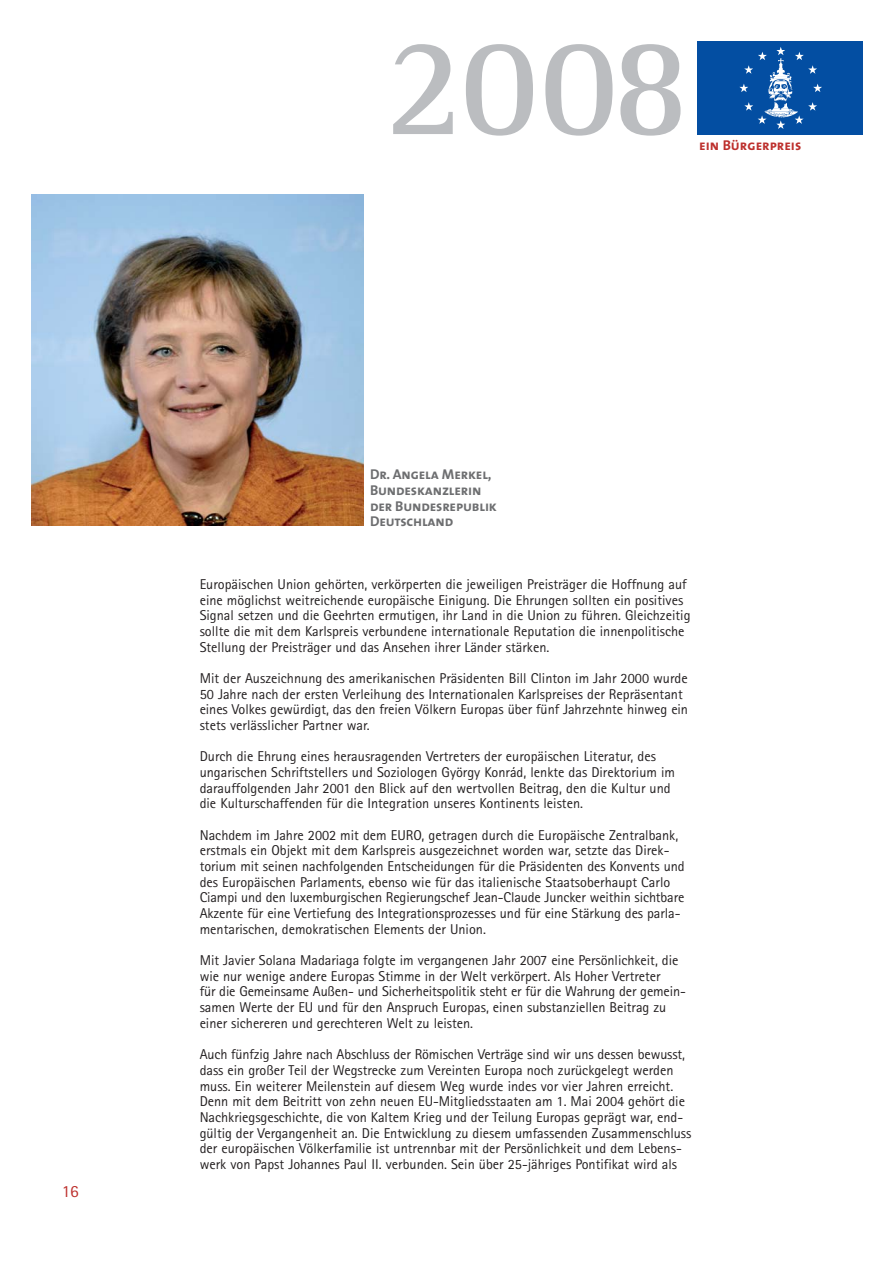
<style>
.page{position:relative;width:893px;height:1263px;background:#fff}
.page>*{position:absolute;margin:0;border:0;box-sizing:border-box;transform-origin:0 0}
.t1{font:700 142.95px "Rotis Semi Serif";color:#bbbdc0}
.t2{font:17.1px "Rotis Sans Serif";color:#bd302d}
.t3{font:14.25px/15.6px "Rotis Sans Serif";color:#231f20}
.t4{font:14.25px/15.8px "The Mix Bold Caps";letter-spacing:-.01em;color:#6d6e70}
.t5{font:14.25px "The Mix Bold Caps";color:#bd302d}
</style>
<div class="page">
<img style="left:31px;top:194px;width:333px;height:332px">
<div style="left:697px;top:41px;width:165px;height:93px;background:#034ea2"></div>
<svg style="left:739px;top:47px;width:83px;height:82px"></svg>
<h1 class="t1" style="left:384px;top:34px;width:308px">2008</h1>
<p class="t5" style="left:699px;top:137px;width:104px">ein Bürgerpreis</p>
<p class="t2" style="left:62px;top:1185px;width:19px">16</p>
<p class="t4" style="left:370px;top:466px;width:128px">Dr. Angela Merkel,<br>Bundeskanzlerin der Bundesrepublik<br>Deutschland</p>
<p class="t3" style="left:200px;top:578px;width:492px">Europäischen Union gehörten, verkörperten die jeweiligen Preisträger die Hoffnung auf eine möglichst weitreichende europäische Einigung. Die Ehrungen sollten ein positives Signal setzen und die Geehrten ermutigen, ihr Land in die Union zu führen. Gleichzeitig sollte die mit dem Karlspreis verbundene internationale Reputation die innenpolitische Stellung der Preisträger und das Ansehen ihrer Länder stärken.</p>
<p class="t3" style="left:200px;top:672px;width:490px">Mit der Auszeichnung des amerikanischen Präsidenten Bill Clinton im Jahr 2000 wurde 50 Jahre nach der ersten Verleihung des Internationalen Karlspreises der Repräsentant eines Volkes gewürdigt, das den freien Völkern Europas über fünf Jahrzehnte hinweg ein stets verlässlicher Partner war.</p>
<p class="t3" style="left:200px;top:750px;width:477px">Durch die Ehrung eines herausragenden Vertreters der europäischen Literatur, des ungarischen Schriftstellers und Soziologen György Konrád, lenkte das Direktorium im darauffolgenden Jahr 2001 den Blick auf den wertvollen Beitrag, den die Kultur und die Kulturschaffenden für die Integration unseres Kontinents leisten.</p>
<p class="t3" style="left:200px;top:828px;width:486px">Nachdem im Jahre 2002 mit dem EURO, getragen durch die Europäische Zentralbank, erstmals ein Objekt mit dem Karlspreis ausgezeichnet worden war, setzte das Direk&shy;torium mit seinen nachfolgenden Entscheidungen für die Präsidenten des Konvents und des Europäischen Parlaments, ebenso wie für das italienische Staatsoberhaupt Carlo Ciampi und den luxemburgischen Regierungschef Jean-Claude Juncker weithin sichtbare Akzente für eine Vertiefung des Integrationsprozesses und für eine Stärkung des parla&shy;mentarischen, demokratischen Elements der Union.</p>
<p class="t3" style="left:200px;top:954px;width:487px">Mit Javier Solana Madariaga folgte im vergangenen Jahr 2007 eine Persönlichkeit, die wie nur wenige andere Europas Stimme in der Welt verkörpert. Als Hoher Vertreter<br>für die Gemeinsame Außen- und Sicherheitspolitik steht er für die Wahrung der gemein&shy;samen Werte der EU und für den Anspruch Europas, einen substanziellen Beitrag zu einer sichereren und gerechteren Welt zu leisten.</p>
<p class="t3" style="left:200px;top:1048px;width:493px">Auch fünfzig Jahre nach Abschluss der Römischen Verträge sind wir uns dessen bewusst, dass ein großer Teil der Wegstrecke zum Vereinten Europa noch zurückgelegt werden muss. Ein weiterer Meilenstein auf diesem Weg wurde indes vor vier Jahren erreicht.<br>Denn mit dem Beitritt von zehn neuen EU-Mitgliedsstaaten am 1. Mai 2004 gehört die Nachkriegsgeschichte, die von Kaltem Krieg und der Teilung Europas geprägt war, end&shy;gültig der Vergangenheit an. Die Entwicklung zu diesem umfassenden Zusammenschluss der europäischen Völkerfamilie ist untrennbar mit der Persönlichkeit und dem Lebens&shy;werk von Papst Johannes Paul II. verbunden. Sein über 25-jähriges Pontifikat wird als</p>
</div>
